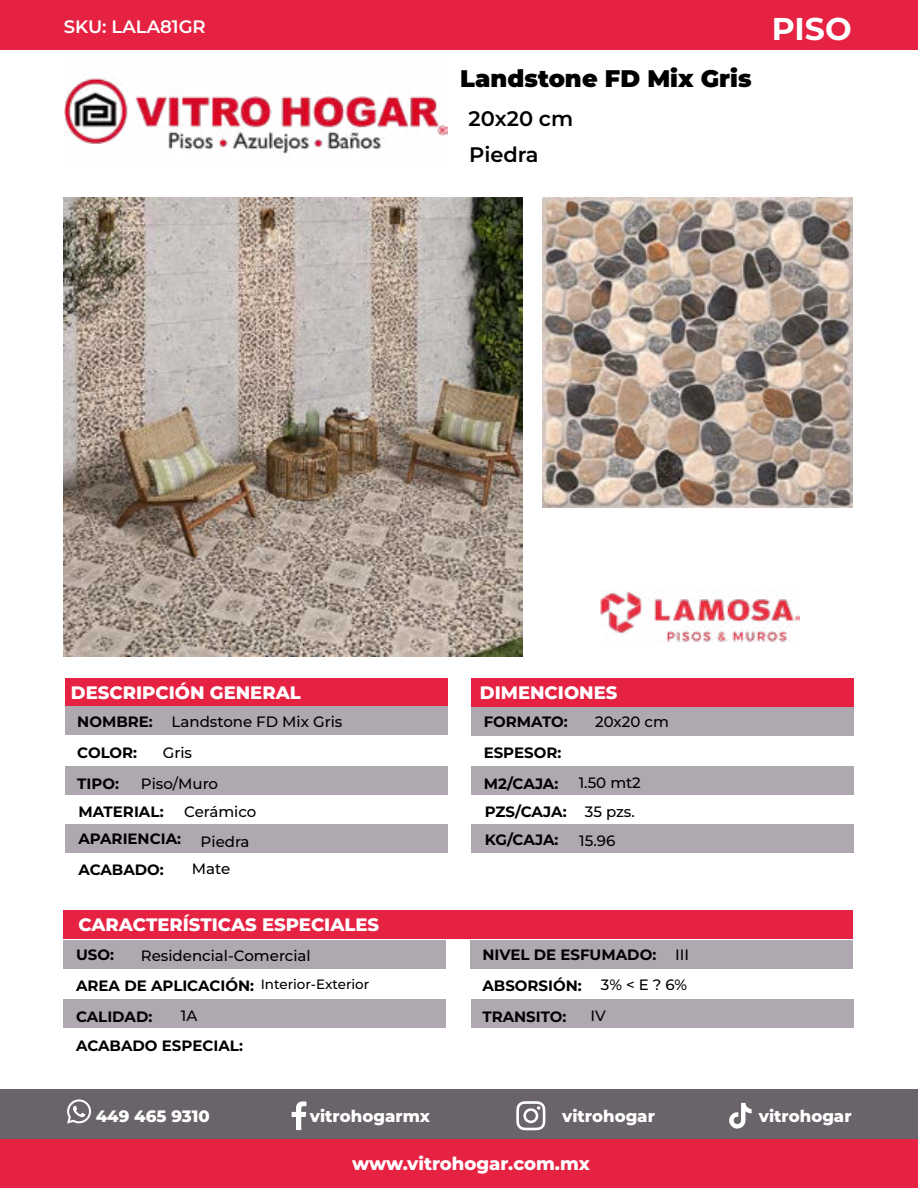
<style>
.page{position:relative;width:918px;height:1188px;background:#fff}
.page>*{position:absolute;margin:0;border:0;box-sizing:border-box;transform-origin:0 0}
.t1{font:700 31.5px "Montserrat";color:#fff}
.t2{font:900 24px "Montserrat";color:#000}
.t3{font:600 21px "Montserrat";color:#000}
.t4{font:800 18px "Montserrat";color:#fff}
.t5{font:600 18px "Montserrat";color:#fff}
.t6{font:800 16.5px "Montserrat";color:#fff}
.t7{font:700 15px "Montserrat";color:#000}
.t8{font:500 15px "Montserrat";color:#000}
.t9{font:500 13.5px "Montserrat";color:#000}
</style>
<div class="page">
<div style="left:65px;top:678px;width:382px;height:28px;background:#e62243"></div>
<div style="left:65px;top:707px;width:382px;height:28px;background:#b0a8b0"></div>
<div style="left:63px;top:940px;width:383px;height:28px;background:#b0a8b0"></div>
<div style="left:471px;top:707px;width:383px;height:28px;background:#b0a8b0"></div>
<div style="left:470px;top:940px;width:383px;height:28px;background:#b0a8b0"></div>
<div style="left:65px;top:824px;width:382px;height:28px;background:#b0a8b0"></div>
<div style="left:471px;top:824px;width:383px;height:29px;background:#b0a8b0"></div>
<div style="left:65px;top:766px;width:382px;height:29px;background:#b0a8b0"></div>
<div style="left:63px;top:1000px;width:383px;height:28px;background:#b0a8b0"></div>
<div style="left:471px;top:766px;width:383px;height:29px;background:#b0a8b0"></div>
<div style="left:471px;top:1000px;width:383px;height:28px;background:#b0a8b0"></div>
<div style="left:63px;top:910px;width:790px;height:28px;background:#e62243"></div>
<div style="left:471px;top:678px;width:383px;height:28px;background:#e62243"></div>
<div style="left:1px;top:1139px;width:917px;height:49px;background:#e62243"></div>
<div style="left:0;top:1089px;width:918px;height:49px;background:#6a636a"></div>
<div style="left:0;top:0;width:918px;height:49px;background:#e62243"></div>
<svg style="left:67px;top:1099px;width:24px;height:25px"></svg>
<svg style="left:292px;top:1101px;width:14px;height:29px"></svg>
<svg style="left:516px;top:1101px;width:29px;height:29px"></svg>
<svg style="left:729px;top:1103px;width:23px;height:26px"></svg>
<img style="left:64px;top:77px;width:383px;height:77px">
<img style="left:601px;top:591px;width:198px;height:52px">
<img style="left:542px;top:197px;width:311px;height:311px">
<img style="left:64px;top:197px;width:459px;height:459px">
<p class="t5" style="left:64px;top:15px;width:143px">SKU: LALA81GR</p>
<p class="t1" style="left:772px;top:7px;width:81px">PISO</p>
<p class="t2" style="left:460px;top:63px;width:293px">Landstone FD Mix Gris</p>
<p class="t3" style="left:469px;top:105px;width:106px">20x20 cm</p>
<p class="t3" style="left:469px;top:140px;width:71px">Piedra</p>
<p class="t4" style="left:71px;top:681px;width:231px">DESCRIPCIÓN GENERAL</p>
<p class="t4" style="left:480px;top:681px;width:139px">DIMENCIONES</p>
<p class="t8" style="left:172px;top:712px;width:172px">Landstone FD Mix Gris</p>
<p class="t8" style="left:163px;top:743px;width:31px">Gris</p>
<p class="t8" style="left:141px;top:773px;width:79px">Piso/Muro</p>
<p class="t8" style="left:184px;top:802px;width:74px">Cerámico</p>
<p class="t8" style="left:201px;top:832px;width:50px">Piedra</p>
<p class="t7" style="left:77px;top:712px;width:77px">NOMBRE:</p>
<p class="t7" style="left:484px;top:712px;width:86px">FORMATO:</p>
<p class="t7" style="left:77px;top:743px;width:61px">COLOR:</p>
<p class="t7" style="left:484px;top:743px;width:79px">ESPESOR:</p>
<p class="t7" style="left:484px;top:774px;width:76px">M2/CAJA:</p>
<p class="t7" style="left:77px;top:773px;width:43px">TIPO:</p>
<p class="t7" style="left:78px;top:801px;width:87px">MATERIAL:</p>
<p class="t7" style="left:485px;top:801px;width:83px">PZS/CAJA:</p>
<p class="t7" style="left:78px;top:829px;width:104px">APARIENCIA:</p>
<p class="t7" style="left:485px;top:829px;width:75px">KG/CAJA:</p>
<p class="t7" style="left:78px;top:860px;width:87px">ACABADO:</p>
<p class="t8" style="left:192px;top:859px;width:40px">Mate</p>
<p class="t8" style="left:595px;top:711px;width:75px">20x20 cm</p>
<p class="t8" style="left:579px;top:772px;width:64px">1.50 mt2</p>
<p class="t8" style="left:585px;top:801px;width:51px">35 pzs.</p>
<p class="t8" style="left:579px;top:831px;width:38px">15.96</p>
<p class="t4" style="left:78px;top:913px;width:302px">CARACTERÍSTICAS ESPECIALES</p>
<p class="t7" style="left:76px;top:945px;width:39px">USO:</p>
<p class="t7" style="left:482px;top:945px;width:175px">NIVEL DE ESFUMADO:</p>
<p class="t8" style="left:141px;top:946px;width:171px">Residencial-Comercial</p>
<p class="t8" style="left:675px;top:945px;width:15px">III</p>
<p class="t8" style="left:601px;top:975px;width:88px">3% &lt; E ? 6%</p>
<p class="t8" style="left:591px;top:1006px;width:17px">IV</p>
<p class="t7" style="left:76px;top:976px;width:180px">AREA DE APLICACIÓN:</p>
<p class="t7" style="left:482px;top:976px;width:101px">ABSORSIÓN:</p>
<p class="t9" style="left:261px;top:975px;width:110px">Interior-Exterior</p>
<p class="t8" style="left:181px;top:1006px;width:18px">1A</p>
<p class="t7" style="left:482px;top:1007px;width:86px">TRANSITO:</p>
<p class="t7" style="left:76px;top:1007px;width:78px">CALIDAD:</p>
<p class="t7" style="left:76px;top:1035px;width:169px">ACABADO ESPECIAL:</p>
<p class="t6" style="left:96px;top:1105px;width:116px">449 465 9310</p>
<p class="t6" style="left:310px;top:1105px;width:122px">vitrohogarmx</p>
<p class="t6" style="left:562px;top:1105px;width:94px">vitrohogar</p>
<p class="t6" style="left:759px;top:1105px;width:94px">vitrohogar</p>
<p class="t4" style="left:352px;top:1152px;width:239px">www.vitrohogar.com.mx</p>
</div>
